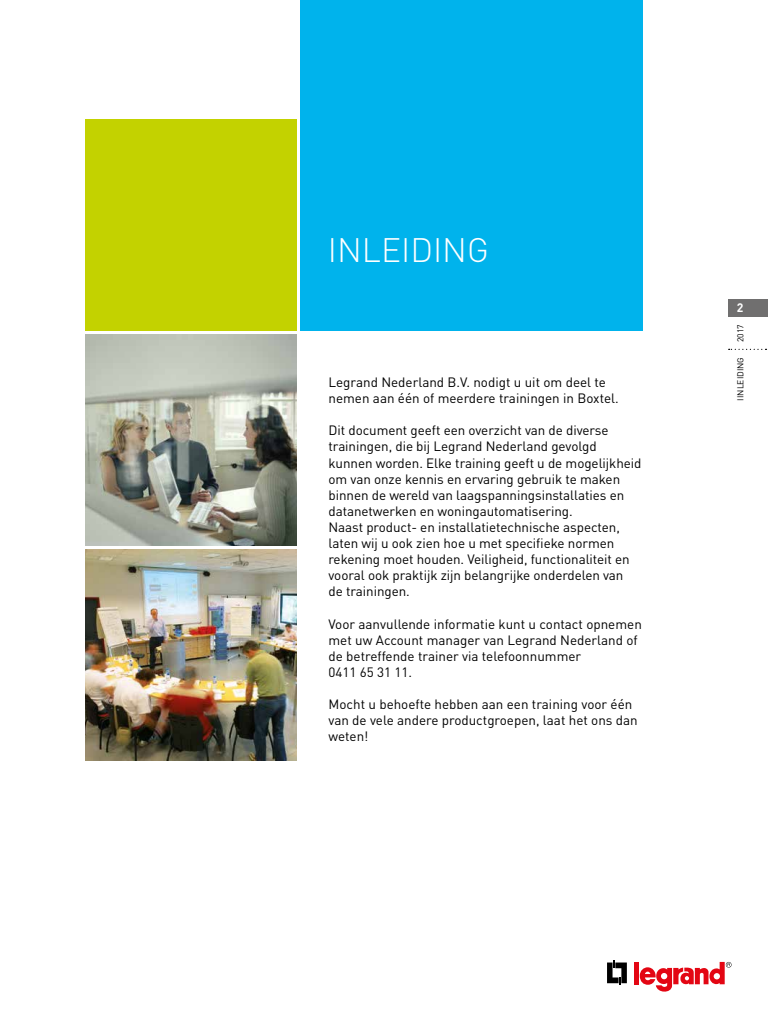
<style>
.page{position:relative;width:768px;height:1024px;background:#fff}
.page>*{position:absolute;margin:0;border:0;box-sizing:border-box;transform-origin:0 0}
.t1{font:300 33.5px "DIN";color:#fff}
.t2{font:13.4px/16.1px "DIN";letter-spacing:-.005em;color:#000}
.t3{font:700 12.2px "DIN";color:#fff}
.t4{font:8.5px "DIN";color:#000}
</style>
<div class="page">
<div style="left:85px;top:119px;width:211px;height:211px;background:#c3d200"></div>
<div style="left:300px;top:0;width:342px;height:330px;background:#00b3ec"></div>
<img style="left:85px;top:334px;width:211px;height:211px">
<img style="left:85px;top:549px;width:211px;height:211px">
<div style="left:728px;top:299px;width:40px;height:18px;background:#706f6f"></div>
<svg style="left:729px;top:349px;width:38px;height:1px"></svg>
<svg style="left:607px;top:961px;width:20px;height:24px"></svg>
<div style="left:634px;top:962px;width:5px;height:22px;background:#e30613"></div>
<svg style="left:640px;top:962px;width:92px;height:30px"></svg>
<h1 class="t1" style="left:328px;top:230px;width:163px">INLEIDING</h1>
<p class="t2" style="left:329px;top:374px;width:292px">Legrand Nederland B.V. nodigt u uit om deel te nemen aan één of meerdere trainingen in Boxtel.</p>
<p class="t2" style="left:329px;top:422px;width:315px">Dit document geeft een overzicht van de diverse trainingen, die bij Legrand Nederland gevolgd kunnen worden. Elke training geeft u de mogelijkheid om van onze kennis en ervaring gebruik te maken binnen de wereld van laagspanningsinstallaties en datanetwerken en woningautomatisering.<br>Naast product- en installatietechnische aspecten, laten wij u ook zien hoe u met specifieke normen rekening moet houden. Veiligheid, functionaliteit en vooral ook praktijk zijn belangrijke onderdelen van<br>de trainingen.</p>
<p class="t2" style="left:329px;top:615px;width:315px">Voor aanvullende informatie kunt u contact opnemen met uw Account manager van Legrand Nederland of de betreffende trainer via telefoonnummer<br>0411 65 31 11.</p>
<p class="t2" style="left:329px;top:696px;width:311px">Mocht u behoefte hebben aan een training voor één van de vele andere productgroepen, laat het ons dan weten!</p>
<p class="t3" style="left:737px;top:300px;width:8px">2</p>
<p class="t4" style="left:735px;top:342px;width:19px;rotate:-90deg">2017</p>
<p class="t4" style="left:735px;top:401px;width:45px;rotate:-90deg">IINLEIDING</p>
</div>
